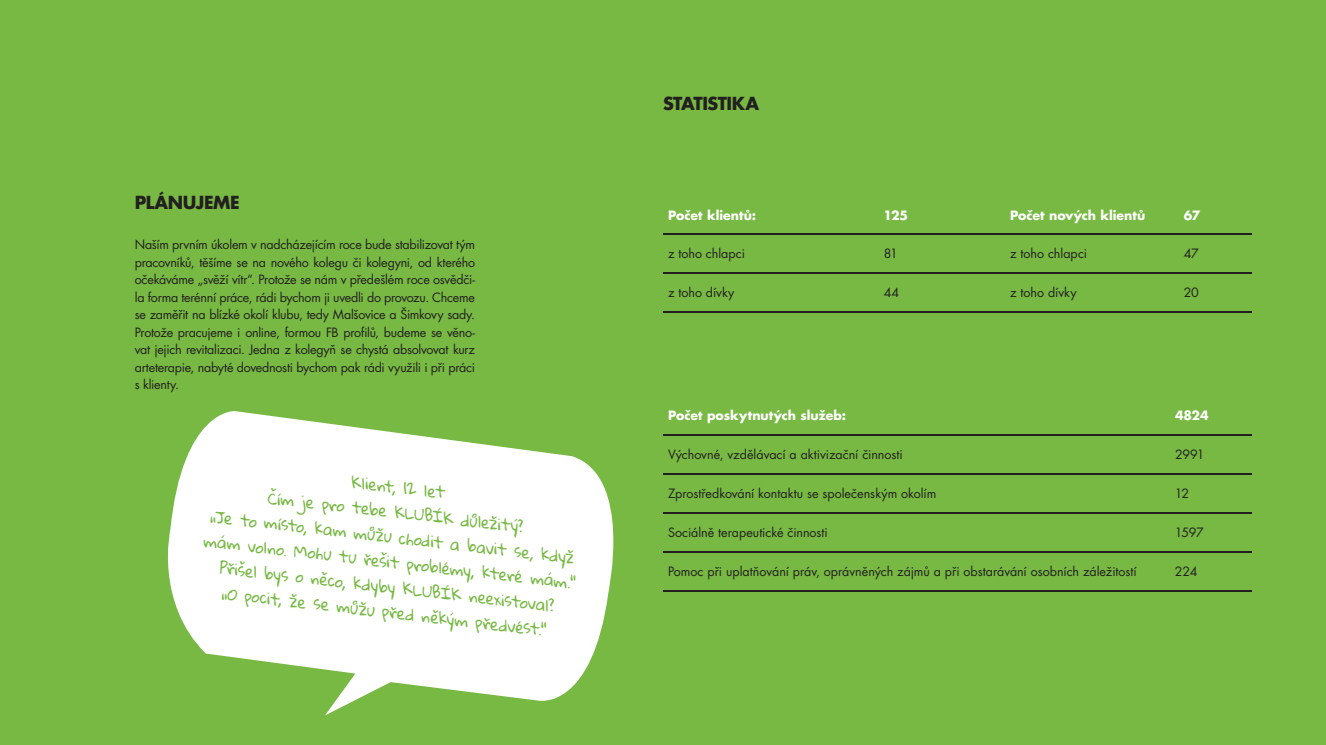
<style>
.page{position:relative;width:1326px;height:745px;background:#fff}
.page>*{position:absolute;margin:0;border:0;box-sizing:border-box;transform-origin:0 0}
.t1{font:700 17.5px "Futura CE";letter-spacing:-.03em;color:#231f20}
.t2{font:15.88px "Gloria Hallelujah";color:#77b943}
.t3{font:12.5px/17.5px "Futura CE";color:#231f20;text-align:justify}
.t4{font:700 12.5px "Futura CE";color:#fff}
</style>
<div class="page">
<div style="left:0;top:0;width:1325px;height:744px;background:#77b943"></div>
<hr style="left:663px;top:233px;width:588px;height:1px;background:#231f20">
<hr style="left:663px;top:272px;width:588px;height:1px;background:#231f20">
<hr style="left:663px;top:311px;width:588px;height:1px;background:#231f20">
<hr style="left:663px;top:433px;width:588px;height:2px;background:#231f20">
<hr style="left:663px;top:472px;width:588px;height:2px;background:#231f20">
<hr style="left:663px;top:511px;width:588px;height:2px;background:#231f20">
<hr style="left:663px;top:550px;width:588px;height:2px;background:#231f20">
<hr style="left:663px;top:589px;width:588px;height:2px;background:#231f20">
<svg style="left:168px;top:411px;width:446px;height:304px;fill:#fff"></svg>
<h1 class="t1" style="left:135px;top:194px;width:106px">PLÁNUJEME</h1>
<p class="t3" style="left:135px;top:236px;width:342px">Naším prvním úkolem v nadcházejícím roce bude stabilizovat tým pracovníků, těšíme se na nového kolegu či kolegyni, od kterého očekáváme „svěží vítr“. Protože se nám v předešlém roce osvědči&shy;la forma terénní práce, rádi bychom ji uvedli do provozu. Chceme se zaměřit na blízké okolí klubu, tedy Malšovice a Šimkovy sady.<br>Protože pracujeme i online, formou FB profilů, budeme se věno&shy;vat jejich revitalizaci. Jedna z kolegyň se chystá absolvovat kurz arteterapie, nabyté dovednosti bychom pak rádi využili i při práci s klienty.</p>
<p class="t2" style="left:352px;top:472px;width:96px;rotate:7deg">Klient, 12 let</p>
<p class="t2" style="left:269px;top:487px;width:259px;rotate:7deg">Čím je pro tebe KLUBÍK důležitý?</p>
<p class="t2" style="left:212px;top:506px;width:159px;rotate:7deg">„Je to místo, kam m</p>
<p class="t2" style="left:205px;top:531px;width:155px;rotate:7deg">mám volno. Mohu tu</p>
<p class="t2" style="left:368px;top:524px;width:210px;rotate:7deg">ůžu chodit a bavit se, když</p>
<p class="t2" style="left:365px;top:549px;width:215px;rotate:7deg">řešit problémy, které mám.“</p>
<p class="t2" style="left:221px;top:557px;width:338px;rotate:7deg">Přišel bys o něco, kdyby KLUBÍK neexistoval?</p>
<p class="t2" style="left:223px;top:582px;width:328px;rotate:7deg">„O pocit, že se můžu před někým předvést.“</p>
<h1 class="t1" style="left:663px;top:96px;width:97px">STATISTIKA</h1>
<p class="t4" style="left:668px;top:209px;width:90px">Počet klientů:</p>
<p class="t4" style="left:883px;top:209px;width:26px">125</p>
<p class="t4" style="left:1009px;top:209px;width:137px">Počet nových klientů</p>
<p class="t4" style="left:1183px;top:209px;width:18px">67</p>
<p class="t3" style="left:668px;top:246px;width:79px">z toho chlapci</p>
<p class="t3" style="left:883px;top:246px;width:16px">81</p>
<p class="t3" style="left:1010px;top:246px;width:79px">z toho chlapci</p>
<p class="t3" style="left:1183px;top:246px;width:17px">47</p>
<p class="t3" style="left:668px;top:285px;width:68px">z toho dívky</p>
<p class="t3" style="left:883px;top:285px;width:17px">44</p>
<p class="t3" style="left:1010px;top:285px;width:68px">z toho dívky</p>
<p class="t3" style="left:1183px;top:285px;width:17px">20</p>
<p class="t4" style="left:668px;top:409px;width:180px">Počet poskytnutých služeb:</p>
<p class="t4" style="left:1174px;top:409px;width:35px">4824</p>
<p class="t3" style="left:668px;top:446px;width:236px">Výchovné, vzdělávací a aktivizační činnosti</p>
<p class="t3" style="left:1174px;top:446px;width:31px">2991</p>
<p class="t3" style="left:668px;top:485px;width:270px">Zprostředkování kontaktu se společenským okolím</p>
<p class="t3" style="left:1174px;top:485px;width:16px">12</p>
<p class="t3" style="left:668px;top:524px;width:161px">Sociálně terapeutické činnosti</p>
<p class="t3" style="left:1174px;top:524px;width:30px">1597</p>
<p class="t3" style="left:668px;top:563px;width:470px">Pomoc při uplatňování práv, oprávněných zájmů a při obstarávání osobních záležitostí</p>
<p class="t3" style="left:1174px;top:563px;width:24px">224</p>
</div>
